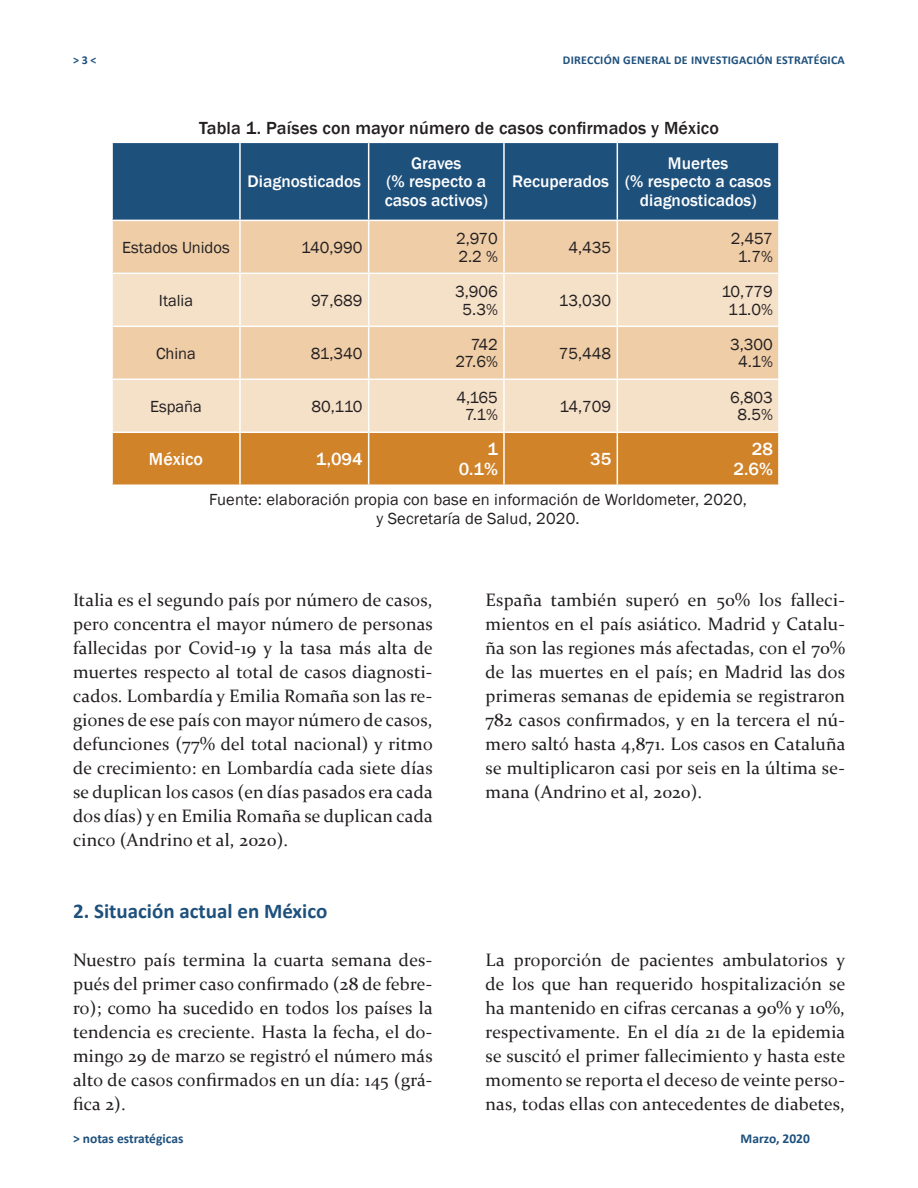
<style>
.page{position:relative;width:918px;height:1188px;background:#fff}
.page>*{position:absolute;margin:0;border:0;box-sizing:border-box;transform-origin:0 0}
.subtitulos{font:700 21px "Calibri";color:#1e507c}
.texto_general{font:18px/24px "Constantia";letter-spacing:.01em;color:#231f20;text-align:justify}
.titulo_graficas{font:500 18px "Franklin Gothic";letter-spacing:.01em;color:#231f20}
.t1{font:500 18px "Franklin Gothic";color:#fff}
.t2{font:500 17.25px/18.6px "Franklin Gothic";color:#fff}
.pie_tablas{font:16.5px/18.9px "Franklin Gothic";color:#231f20;text-align:center}
.t3{font:700 13.5px "Calibri";color:#1e507c}
.t4{font:700 12px "Calibri";letter-spacing:.02em;color:#1e507c}
</style>
<div class="page">
<div style="left:113px;top:143px;width:665px;height:77px;background:#1e507c"></div>
<div style="left:113px;top:221px;width:665px;height:52px;background:#eecda7"></div>
<svg style="left:113px;top:274px;width:665px;height:158px;background:#f2dabd"></svg>
<div style="left:113px;top:433px;width:665px;height:51px;background:#d18329"></div>
<hr style="left:239px;top:143px;width:2px;height:77px;background:#fff">
<hr style="left:368px;top:143px;width:1px;height:77px;background:#fff">
<hr style="left:503px;top:143px;width:2px;height:77px;background:#fff">
<hr style="left:617px;top:143px;width:1px;height:77px;background:#fff">
<hr style="left:239px;top:221px;width:2px;height:52px;background:#fff">
<hr style="left:368px;top:221px;width:1px;height:52px;background:#fff">
<hr style="left:503px;top:221px;width:2px;height:52px;background:#fff">
<hr style="left:617px;top:221px;width:1px;height:52px;background:#fff">
<hr style="left:239px;top:274px;width:2px;height:52px;background:#fff">
<hr style="left:368px;top:274px;width:1px;height:52px;background:#fff">
<hr style="left:503px;top:274px;width:2px;height:52px;background:#fff">
<hr style="left:617px;top:274px;width:1px;height:52px;background:#fff">
<hr style="left:111px;top:326px;width:129px;height:1px;background:#fff">
<hr style="left:240px;top:326px;width:129px;height:1px;background:#fff">
<hr style="left:239px;top:327px;width:2px;height:52px;background:#fff">
<hr style="left:369px;top:326px;width:135px;height:1px;background:#fff">
<hr style="left:368px;top:327px;width:1px;height:52px;background:#fff">
<hr style="left:504px;top:326px;width:113px;height:1px;background:#fff">
<hr style="left:503px;top:327px;width:2px;height:52px;background:#fff">
<hr style="left:617px;top:326px;width:163px;height:1px;background:#fff">
<hr style="left:617px;top:327px;width:1px;height:52px;background:#fff">
<hr style="left:111px;top:379px;width:129px;height:1px;background:#fff">
<hr style="left:240px;top:379px;width:129px;height:1px;background:#fff">
<hr style="left:239px;top:380px;width:2px;height:52px;background:#fff">
<hr style="left:369px;top:379px;width:135px;height:1px;background:#fff">
<hr style="left:368px;top:380px;width:1px;height:52px;background:#fff">
<hr style="left:504px;top:379px;width:113px;height:1px;background:#fff">
<hr style="left:503px;top:380px;width:2px;height:52px;background:#fff">
<hr style="left:617px;top:379px;width:163px;height:1px;background:#fff">
<hr style="left:617px;top:380px;width:1px;height:52px;background:#fff">
<hr style="left:239px;top:433px;width:2px;height:51px;background:#fff">
<hr style="left:368px;top:433px;width:1px;height:51px;background:#fff">
<hr style="left:503px;top:433px;width:2px;height:51px;background:#fff">
<hr style="left:617px;top:433px;width:1px;height:51px;background:#fff">
<p class="t4" style="left:73px;top:51px;width:25px">&gt; 3 &lt;</p>
<p class="t4" style="left:563px;top:51px;width:283px">DIRECCIÓN GENERAL DE INVESTIGACIÓN ESTRATÉGICA</p>
<p class="titulo_graficas" style="left:199px;top:117px;width:522px">Tabla 1. Países con mayor número de casos confirmados y México</p>
<p class="t2" style="left:248px;top:173px;width:115px">Diagnosticados</p>
<p class="t2" style="left:411px;top:154px;width:52px">Graves</p>
<p class="t2" style="left:385px;top:173px;width:105px">(% respecto a casos activos)</p>
<p class="t2" style="left:512px;top:173px;width:98px">Recuperados</p>
<p class="t2" style="left:668px;top:154px;width:62px">Muertes</p>
<p class="t2" style="left:625px;top:173px;width:148px;text-align:center">(% respecto a casos diagnosticados)</p>
<p class="pie_tablas" style="left:122px;top:238px;width:109px">Estados Unidos</p>
<p class="pie_tablas" style="left:301px;top:238px;width:63px">140,990</p>
<p class="pie_tablas" style="left:456px;top:229px;width:43px">2,970</p>
<p class="pie_tablas" style="left:458px;top:247px;width:41px">2.2 %</p>
<p class="pie_tablas" style="left:568px;top:238px;width:44px">4,435</p>
<p class="pie_tablas" style="left:731px;top:229px;width:44px">2,457</p>
<p class="pie_tablas" style="left:738px;top:247px;width:37px">1.7%</p>
<p class="pie_tablas" style="left:159px;top:291px;width:36px">Italia</p>
<p class="pie_tablas" style="left:311px;top:291px;width:53px">97,689</p>
<p class="pie_tablas" style="left:455px;top:282px;width:44px">3,906</p>
<p class="pie_tablas" style="left:463px;top:300px;width:37px">5.3%</p>
<p class="pie_tablas" style="left:559px;top:291px;width:54px">13,030</p>
<p class="pie_tablas" style="left:721px;top:282px;width:53px">10,779</p>
<p class="pie_tablas" style="left:728px;top:300px;width:46px">11.0%</p>
<p class="pie_tablas" style="left:156px;top:344px;width:41px">China</p>
<p class="pie_tablas" style="left:311px;top:344px;width:53px">81,340</p>
<p class="pie_tablas" style="left:471px;top:335px;width:29px">742</p>
<p class="pie_tablas" style="left:455px;top:353px;width:44px">27.6%</p>
<p class="pie_tablas" style="left:559px;top:344px;width:54px">75,448</p>
<p class="pie_tablas" style="left:730px;top:335px;width:44px">3,300</p>
<p class="pie_tablas" style="left:738px;top:353px;width:36px">4.1%</p>
<p class="pie_tablas" style="left:150px;top:397px;width:53px">España</p>
<p class="pie_tablas" style="left:312px;top:397px;width:53px">80,110</p>
<p class="pie_tablas" style="left:456px;top:388px;width:43px">4,165</p>
<p class="pie_tablas" style="left:465px;top:406px;width:34px">7.1%</p>
<p class="pie_tablas" style="left:559px;top:397px;width:53px">14,709</p>
<p class="pie_tablas" style="left:730px;top:388px;width:44px">6,803</p>
<p class="pie_tablas" style="left:738px;top:406px;width:37px">8.5%</p>
<p class="t1" style="left:149px;top:448px;width:56px">México</p>
<p class="t1" style="left:316px;top:448px;width:48px">1,094</p>
<p class="t1" style="left:487px;top:438px;width:12px">1</p>
<p class="t1" style="left:459px;top:458px;width:41px">0.1%</p>
<p class="t1" style="left:590px;top:448px;width:23px">35</p>
<p class="t1" style="left:752px;top:438px;width:23px">28</p>
<p class="t1" style="left:734px;top:458px;width:41px">2.6%</p>
<p class="pie_tablas" style="left:209px;top:490px;width:539px">Fuente: elaboración propia con base en información de Worldometer, 2020, y Secretaría de Salud, 2020.</p>
<p class="texto_general" style="left:73px;top:587px;width:361px">Italia es el segundo país por número de casos, pero concentra el mayor número de personas fallecidas por Covid-19 y la tasa más alta de muertes respecto al total de casos diagnosti&shy;cados. Lombardía y Emilia Romaña son las re&shy;giones de ese país con mayor número de casos, defunciones (77% del total nacional) y ritmo de crecimiento: en Lombardía cada siete días se duplican los casos (en días pasados era cada dos días) y en Emilia Romaña se duplican cada cinco (Andrino et al, 2020).</p>
<p class="texto_general" style="left:486px;top:587px;width:361px">España también superó en 50% los falleci&shy;mientos en el país asiático. Madrid y Catalu&shy;ña son las regiones más afectadas, con el 70% de las muertes en el país; en Madrid las dos primeras semanas de epidemia se registraron 782 casos confirmados, y en la tercera el nú&shy;mero saltó hasta 4,871. Los casos en Cataluña se multiplicaron casi por seis en la última se&shy;mana (Andrino et al, 2020).</p>
<p class="subtitulos" style="left:73px;top:896px;width:256px">2. Situación actual en México</p>
<p class="texto_general" style="left:73px;top:947px;width:361px">Nuestro país termina la cuarta semana des&shy;pués del primer caso confirmado (28 de febre&shy;ro); como ha sucedido en todos los países la tendencia es creciente. Hasta la fecha, el do&shy;mingo 29 de marzo se registró el número más alto de casos confirmados en un día: 145 (grá&shy;fica 2).</p>
<p class="texto_general" style="left:486px;top:947px;width:361px">La proporción de pacientes ambulatorios y de los que han requerido hospitalización se ha mantenido en cifras cercanas a 90% y 10%, respectivamente. En el día 21 de la epidemia se suscitó el primer fallecimiento y hasta este momento se reporta el deceso de veinte perso&shy;nas, todas ellas con antecedentes de diabetes,</p>
<p class="t3" style="left:73px;top:1129px;width:112px">&gt; notas estratégicas</p>
<p class="t3" style="left:741px;top:1129px;width:71px">Marzo, 2020</p>
</div>
